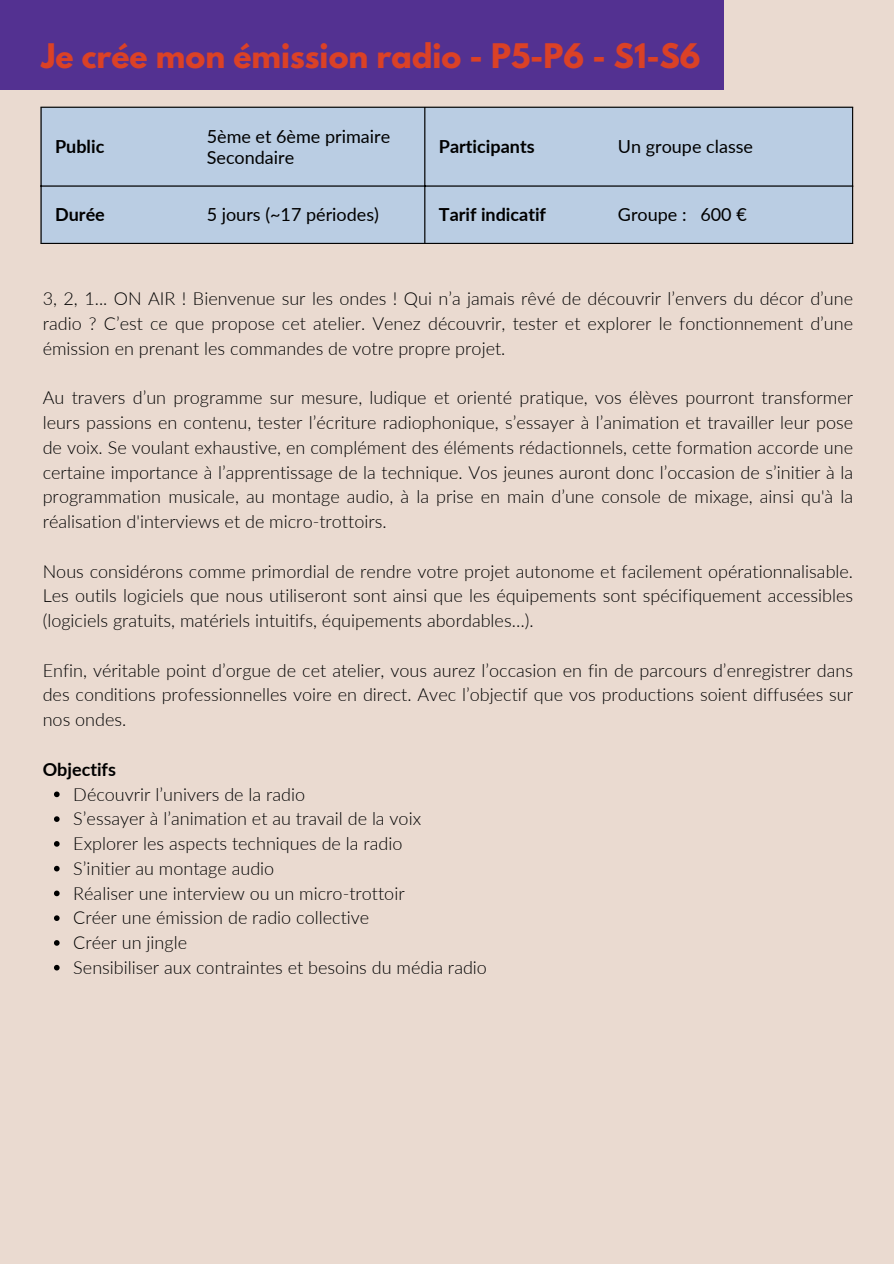
<style>
.page{position:relative;width:894px;height:1264px;background:#fff}
.page>*{position:absolute;margin:0;border:0;box-sizing:border-box;transform-origin:0 0}
.t1{font:700 30px "League Spartan";color:#db4126}
.t2{font:300 18px/24.8px "Lato";color:#000;text-align:justify}
.t3{font:18px "Lato";color:#000}
.t4{font:700 18px "Lato";color:#000}
</style>
<div class="page">
<div style="left:0;top:0;width:893px;height:1263px;background:#eadad0"></div>
<div style="left:42px;top:108px;width:809px;height:135px;background:#bacde3"></div>
<hr style="left:40px;top:108px;width:2px;height:135px;background:#000">
<hr style="left:424px;top:108px;width:1px;height:135px;background:#000">
<hr style="left:851px;top:108px;width:1px;height:135px;background:#000">
<hr style="left:40px;top:107px;width:812px;height:1px;background:#000">
<hr style="left:40px;top:185px;width:812px;height:1px;background:#000">
<hr style="left:40px;top:243px;width:812px;height:1px;background:#000">
<svg style="left:54px;top:791px;width:6px;height:6px"></svg>
<svg style="left:54px;top:816px;width:6px;height:6px"></svg>
<svg style="left:54px;top:841px;width:6px;height:5px"></svg>
<svg style="left:54px;top:865px;width:6px;height:6px"></svg>
<svg style="left:54px;top:890px;width:6px;height:6px"></svg>
<svg style="left:54px;top:915px;width:6px;height:6px"></svg>
<svg style="left:54px;top:940px;width:6px;height:5px"></svg>
<svg style="left:54px;top:964px;width:6px;height:6px"></svg>
<div style="left:0;top:0;width:723px;height:89px;background:#533191"></div>
<p class="t1" style="left:41px;top:41px;width:660px">Je crée mon émission radio - P5-P6 - S1-S6</p>
<p class="t4" style="left:55px;top:135px;width:51px">Public</p>
<h1 class="t3" style="left:207px;top:125px;width:185px">5ème et 6ème primaire</h1>
<p class="t3" style="left:207px;top:146px;width:89px">Secondaire</p>
<p class="t4" style="left:439px;top:135px;width:97px">Participants</p>
<p class="t3" style="left:617px;top:135px;width:137px">Un groupe classe</p>
<p class="t4" style="left:55px;top:204px;width:51px">Durée</p>
<p class="t3" style="left:207px;top:204px;width:174px">5 jours (~17 périodes)</p>
<p class="t4" style="left:439px;top:204px;width:109px">Tarif indicatif</p>
<p class="t3" style="left:617px;top:204px;width:130px">Groupe : 600 €</p>
<p class="t2" style="left:43px;top:286px;width:811px">3, 2, 1... ON AIR ! Bienvenue sur les ondes ! Qui n’a jamais rêvé de découvrir l’envers du décor d’une radio ? C’est ce que propose cet atelier. Venez découvrir, tester et explorer le fonctionnement d’une émission en prenant les commandes de votre propre projet.</p>
<p class="t2" style="left:43px;top:385px;width:811px">Au travers d’un programme sur mesure, ludique et orienté pratique, vos élèves pourront transformer leurs passions en contenu, tester l’écriture radiophonique, s’essayer à l’animation et travailler leur pose de voix. Se voulant exhaustive, en complément des éléments rédactionnels, cette formation accorde une certaine importance à l’apprentissage de la technique. Vos jeunes auront donc l’occasion de s’initier à la programmation musicale, au montage audio, à la prise en main d’une console de mixage, ainsi qu'à la réalisation d'interviews et de micro-trottoirs.</p>
<p class="t2" style="left:43px;top:558px;width:811px">Nous considérons comme primordial de rendre votre projet autonome et facilement opérationnalisable.<br>Les outils logiciels que nous utiliseront sont ainsi que les équipements sont spécifiquement accessibles (logiciels gratuits, matériels intuitifs, équipements abordables…).</p>
<p class="t2" style="left:43px;top:657px;width:811px">Enfin, véritable point d’orgue de cet atelier, vous aurez l’occasion en fin de parcours d’enregistrer dans des conditions professionnelles voire en direct. Avec l’objectif que vos productions soient diffusées sur nos ondes.</p>
<p class="t4" style="left:43px;top:758px;width:75px">Objectifs</p>
<p class="t2" style="left:73px;top:781px;width:233px">Découvrir l’univers de la radio</p>
<h2 class="t2" style="left:73px;top:806px;width:349px">S’essayer à l’animation et au travail de la voix</h2>
<p class="t2" style="left:73px;top:830px;width:330px">Explorer les aspects techniques de la radio</p>
<p class="t2" style="left:73px;top:855px;width:202px">S’initier au montage audio</p>
<p class="t2" style="left:73px;top:880px;width:333px">Réaliser une interview ou un micro-trottoir</p>
<p class="t2" style="left:73px;top:905px;width:297px">Créer une émission de radio collective</p>
<p class="t2" style="left:73px;top:929px;width:115px">Créer un jingle</p>
<p class="t2" style="left:73px;top:954px;width:415px">Sensibiliser aux contraintes et besoins du média radio</p>
</div>
